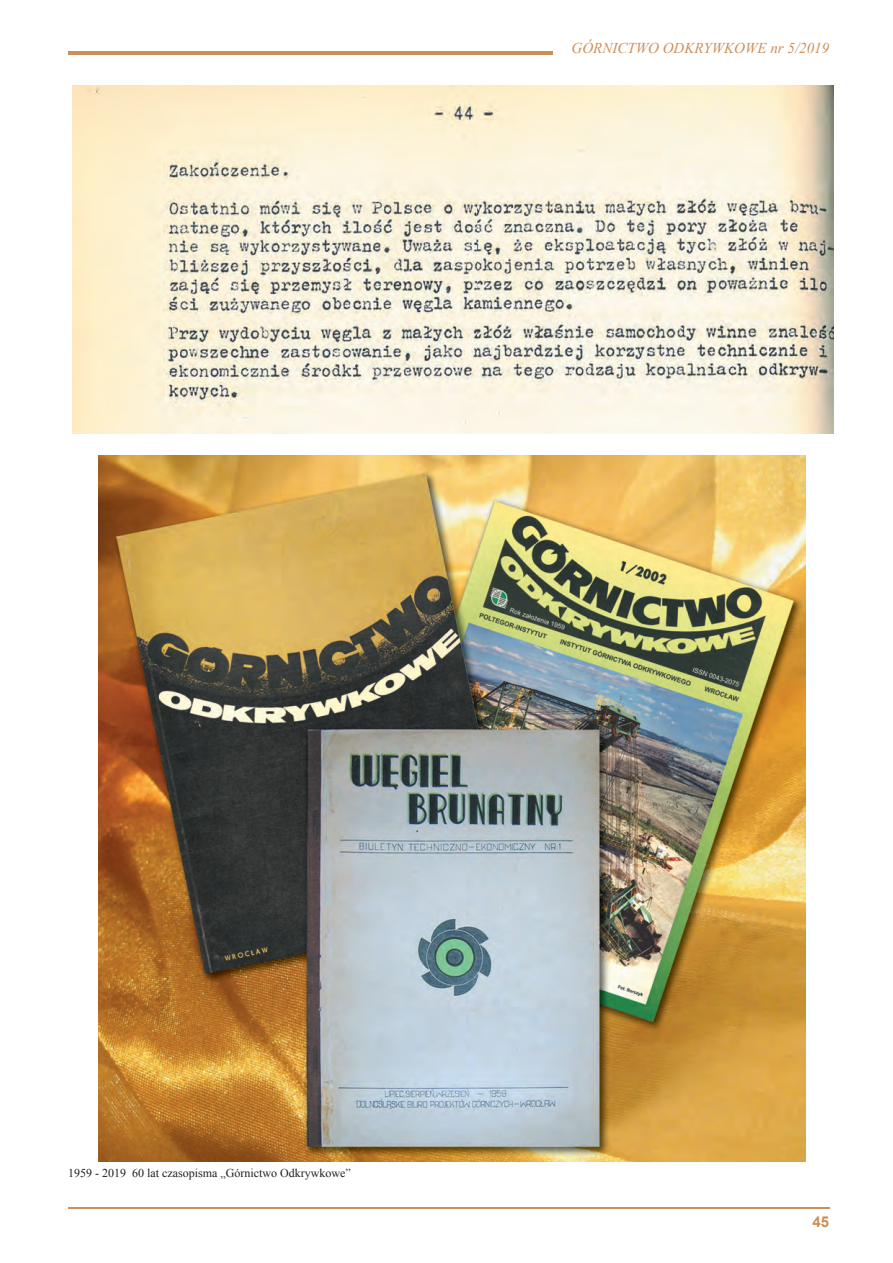
<style>
.page{position:relative;width:893px;height:1263px;background:#fff}
.page>*{position:absolute;margin:0;border:0;box-sizing:border-box;transform-origin:0 0}
.t1{font:italic 15px "Times New Roman";color:#cd8e57}
.t2{font:700 15px "Arial";color:#cd8e57}
.t3{font:12px "Times New Roman";color:#231f20}
</style>
<div class="page">
<hr style="left:68px;top:1208px;width:761px;height:1px;background:#cd8e57">
<hr style="left:68px;top:51px;width:485px;height:3px;background:#cd8e57">
<img style="left:72px;top:85px;width:761px;height:348px">
<img style="left:98px;top:455px;width:707px;height:707px">
<p class="t1" style="left:571px;top:37px;width:259px">GÓRNICTWO ODKRYWKOWE nr 5/2019</p>
<p class="t3" style="left:68px;top:1164px;width:284px">1959 - 2019 60 lat czasopisma „Górnictwo Odkrywkowe”</p>
<p class="t2" style="left:812px;top:1212px;width:18px">45</p>
</div>
